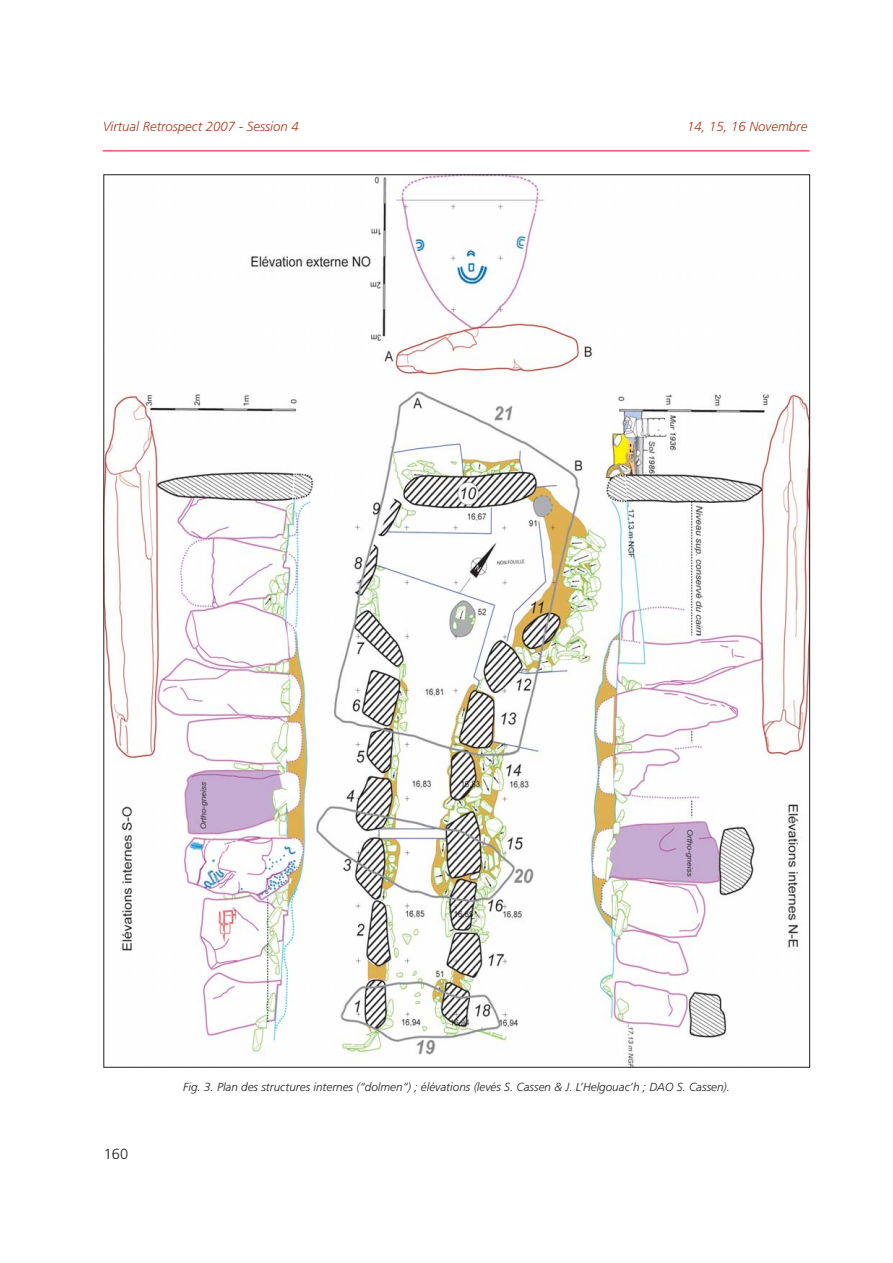
<style>
.page{position:relative;width:893px;height:1263px;background:#fff}
.page>*{position:absolute;margin:0;border:0;box-sizing:border-box;transform-origin:0 0}
.t1{font:300 14.7px "Frutiger";color:#231f20}
.t2{font:italic 300 13.2px "Frutiger";color:#ac381b}
.t3{font:italic 300 11.7px "Frutiger";color:#231f20}
</style>
<div class="page">
<hr style="left:103px;top:150px;width:707px;height:1px;background:#d2232a">
<img style="left:106px;top:177px;width:702px;height:888px">
<p class="t2" style="left:103px;top:121px;width:198px">Virtual Retrospect 2007 - Session 4</p>
<p class="t2" style="left:687px;top:121px;width:122px">14, 15, 16 Novembre</p>
<p class="t1" style="left:104px;top:1148px;width:26px">160</p>
<p class="t3" style="left:183px;top:1082px;width:548px">Fig. 3. Plan des structures internes (“dolmen“) ; élévations (levés S. Cassen &amp; J. L’Helgouac’h ; DAO S. Cassen).</p>
</div>
